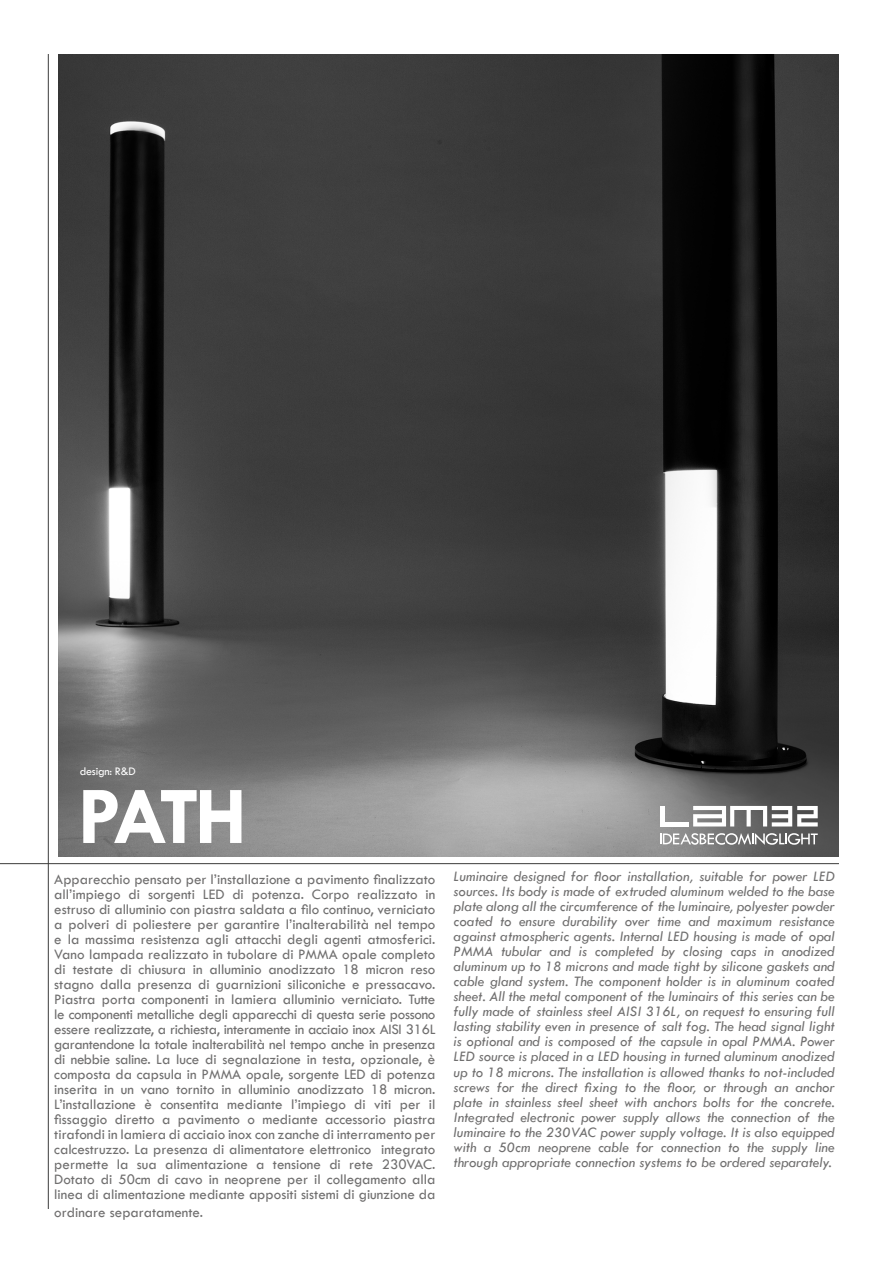
<style>
.page{position:relative;width:893px;height:1263px;background:#fff}
.page>*{position:absolute;margin:0;border:0;box-sizing:border-box;transform-origin:0 0}
.t1{font:700 82.5px "Tw Cen";color:#fff}
.t2{font:15px/15px "Tw Cen";color:#706f6f;text-align:justify}
.t3{font:italic 15px/15px "Tw Cen";color:#706f6f;text-align:justify}
.t4{font:12px "Tw Cen";letter-spacing:-.02em;color:#fff}
</style>
<div class="page">
<img style="left:59px;top:54px;width:780px;height:803px">
<hr style="left:0;top:863px;width:839px;height:1px;background:#3c3c3b">
<hr style="left:48px;top:54px;width:1px;height:1155px;background:#3c3c3b">
<hr style="left:660px;top:822px;width:29px;height:4px;background:#fff">
<hr style="left:660px;top:806px;width:4px;height:20px;background:#fff">
<svg style="left:693px;top:806px;width:125px;height:20px"></svg>
<svg style="left:660px;top:833px;width:158px;height:12px"></svg>
<p class="t4" style="left:80px;top:764px;width:57px">design: R&amp;D</p>
<h1 class="t1" style="left:78px;top:767px;width:171px">PATH</h1>
<p class="t2" style="left:54px;top:871px;width:383px">Apparecchio pensato per l’installazione a pavimento finalizzato all’impiego di sorgenti LED di potenza. Corpo realizzato in estruso di alluminio con piastra saldata a filo continuo, verniciato a polveri di poliestere per garantire l’inalterabilità nel tempo e la massima resistenza agli attacchi degli agenti atmosferici.<br>Vano lampada realizzato in tubolare di PMMA opale completo di testate di chiusura in alluminio anodizzato 18 micron reso stagno dalla presenza di guarnizioni siliconiche e pressacavo.<br>Piastra porta componenti in lamiera alluminio verniciato. Tutte le componenti metalliche degli apparecchi di questa serie possono essere realizzate, a richiesta, interamente in acciaio inox AISI 316L garantendone la totale inalterabilità nel tempo anche in presenza di nebbie saline. La luce di segnalazione in testa, opzionale, è composta da capsula in PMMA opale, sorgente LED di potenza inserita in un vano tornito in alluminio anodizzato 18 micron.<br>L’installazione è consentita mediante l’impiego di viti per il fissaggio diretto a pavimento o mediante accessorio piastra tirafondi in lamiera di acciaio inox con zanche di interramento per calcestruzzo. La presenza di alimentatore elettronico integrato permette la sua alimentazione a tensione di rete 230VAC.<br>Dotato di 50cm di cavo in neoprene per il collegamento alla linea di alimentazione mediante appositi sistemi di giunzione da</p>
<p class="t2" style="left:54px;top:1204px;width:150px">ordinare separatamente.</p>
<p class="t3" style="left:454px;top:869px;width:383px">Luminaire designed for floor installation, suitable for power LED sources. Its body is made of extruded aluminum welded to the base plate along all the circumference of the luminaire, polyester powder coated to ensure durability over time and maximum resistance against atmospheric agents. Internal LED housing is made of opal PMMA tubular and is completed by closing caps in anodized aluminum up to 18 microns and made tight by silicone gaskets and cable gland system. The component holder is in aluminum coated sheet. All the metal component of the luminairs of this series can be fully made of stainless steel AISI 316L, on request to ensuring full lasting stability even in presence of salt fog. The head signal light is optional and is composed of the capsule in opal PMMA. Power LED source is placed in a LED housing in turned aluminum anodized up to 18 microns. The installation is allowed thanks to not-included screws for the direct fixing to the floor, or through an anchor plate in stainless steel sheet with anchors bolts for the concrete.<br>Integrated electronic power supply allows the connection of the luminaire to the 230VAC power supply voltage. It is also equipped with a 50cm neoprene cable for connection to the supply line through appropriate connection systems to be ordered separately.</p>
</div>
